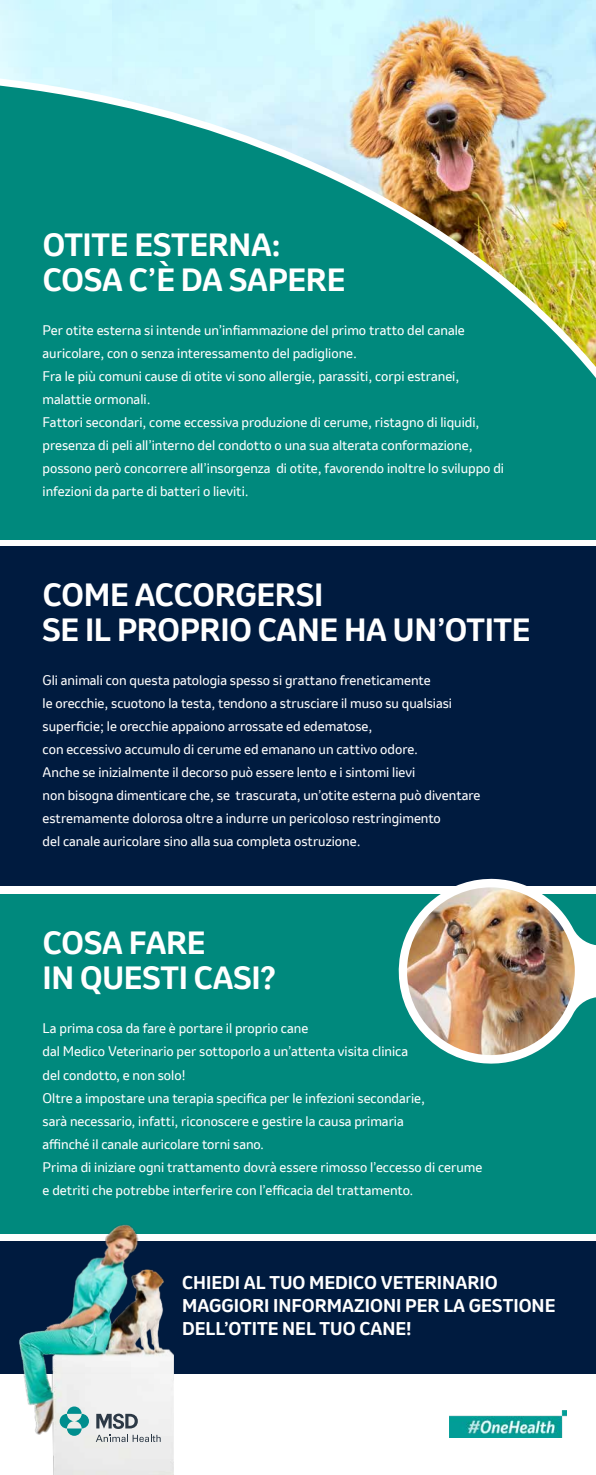
<style>
.page{position:relative;width:596px;height:1475px;background:#fff}
.page>*{position:absolute;margin:0;border:0;box-sizing:border-box;transform-origin:0 0}
.t1{font:700 30px/35px "Invention";letter-spacing:-.01em;color:#fff}
.t2{font:700 17.2px/23px "Invention";color:#fff}
.t3{font:13px/23px "Invention";color:#fff}
</style>
<div class="page">
<div style="left:0;top:1240px;width:595px;height:133px;background:#001b3f"></div>
<div style="left:0;top:546px;width:595px;height:339px;background:#001b3f"></div>
<div style="left:0;top:894px;width:595px;height:339px;background:#00897d"></div>
<img style="left:112px;top:0;width:483px;height:67px">
<svg style="left:0;top:67px;width:595px;height:473px;background:#2e9684"></svg>
<svg style="left:390px;top:878px;width:205px;height:186px"></svg>
<img style="left:407px;top:887px;width:167px;height:167px;border-radius:84px">
<img style="left:0;top:1224px;width:173px;height:250px">
<img style="left:449px;top:1410px;width:117px;height:27px">
<svg style="left:60px;top:1406px;width:29px;height:29px"></svg>
<svg style="left:96px;top:1413px;width:42px;height:15px"></svg>
<svg style="left:96px;top:1434px;width:65px;height:7px"></svg>
<h1 class="t1" style="left:43px;top:227px;width:304px">OTITE ESTERNA:<br>COSA C’È DA SAPERE</h1>
<p class="t3" style="left:43px;top:318px;width:462px">Per otite esterna si intende un’infiammazione del primo tratto del canale auricolare, con o senza interessamento del padiglione.<br>Fra le più comuni cause di otite vi sono allergie, parassiti, corpi estranei, malattie ormonali.<br>Fattori secondari, come eccessiva produzione di cerume, ristagno di liquidi, presenza di peli all’interno del condotto o una sua alterata conformazione, possono però concorrere all’insorgenza di otite, favorendo inoltre lo sviluppo di infezioni da parte di batteri o lieviti.</p>
<h1 class="t1" style="left:42px;top:577px;width:489px">COME ACCORGERSI<br>SE IL PROPRIO CANE HA UN’OTITE</h1>
<p class="t3" style="left:43px;top:669px;width:439px">Gli animali con questa patologia spesso si grattano freneticamente<br>le orecchie, scuotono la testa, tendono a strusciare il muso su qualsiasi superficie; le orecchie appaiono arrossate ed edematose,<br>con eccessivo accumulo di cerume ed emanano un cattivo odore.<br>Anche se inizialmente il decorso può essere lento e i sintomi lievi<br>non bisogna dimenticare che, se trascurata, un’otite esterna può diventare estremamente dolorosa oltre a indurre un pericoloso restringimento<br>del canale auricolare sino alla sua completa ostruzione.</p>
<h1 class="t1" style="left:43px;top:925px;width:234px">COSA FARE<br>IN QUESTI CASI?</h1>
<p class="t3" style="left:43px;top:1016px;width:441px">La prima cosa da fare è portare il proprio cane<br>dal Medico Veterinario per sottoporlo a un’attenta visita clinica<br>del condotto, e non solo!<br>Oltre a impostare una terapia specifica per le infezioni secondarie,<br>sarà necessario, infatti, riconoscere e gestire la causa primaria<br>affinché il canale auricolare torni sano.<br>Prima di iniziare ogni trattamento dovrà essere rimosso l’eccesso di cerume e detriti che potrebbe interferire con l’efficacia del trattamento.</p>
<h2 class="t2" style="left:182px;top:1270px;width:374px">CHIEDI AL TUO MEDICO VETERINARIO<br>MAGGIORI INFORMAZIONI PER LA GESTIONE<br>DELL’OTITE NEL TUO CANE!</h2>
</div>
